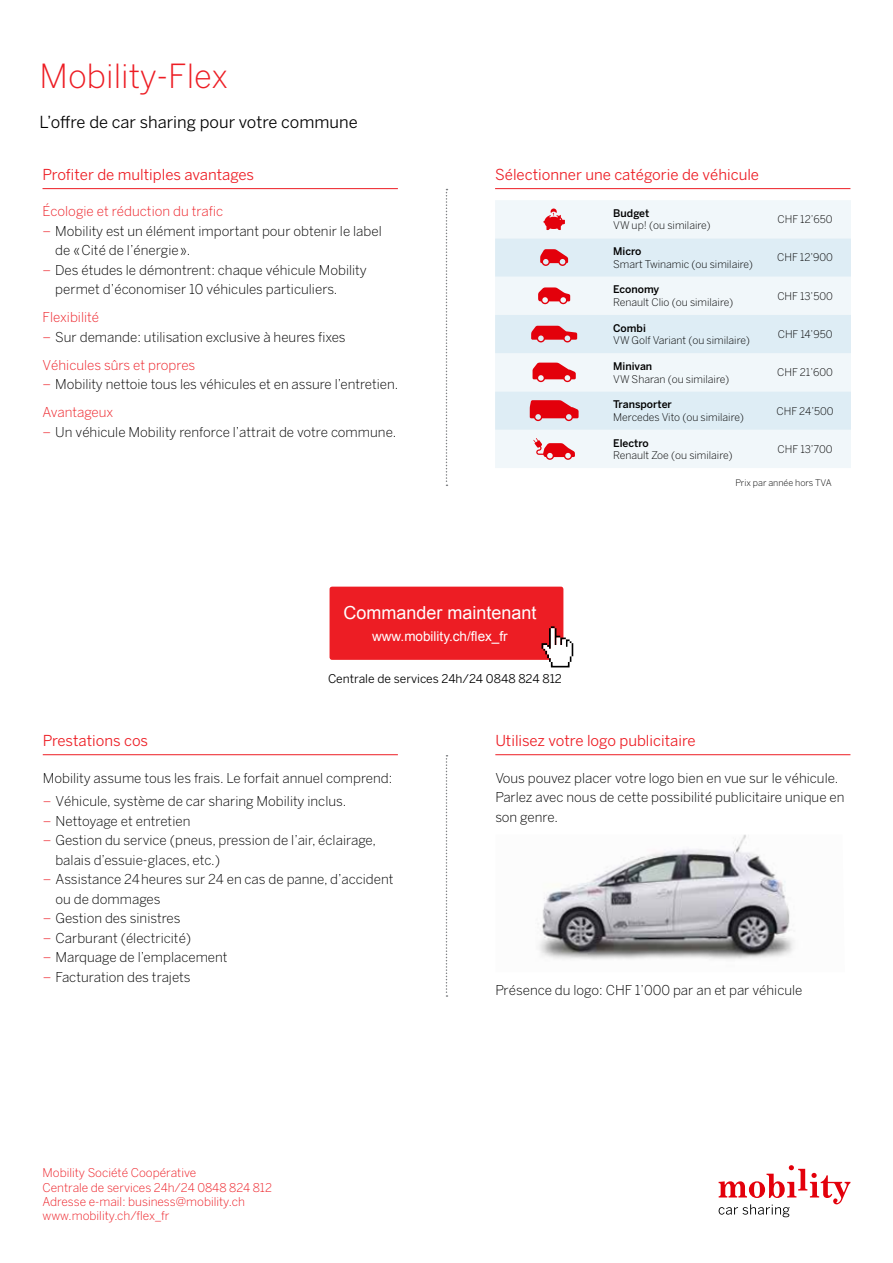
<style>
.page{position:relative;width:893px;height:1263px;background:#fff}
.page>*{position:absolute;margin:0;border:0;box-sizing:border-box;transform-origin:0 0}
.t1{font:300 33px "Benton Sans";color:#ed1d24}
.t2{font:18px "Arial";color:#fff}
.t3{font:16.5px "Benton Sans";color:#000}
.t4{font:15px "Benton Sans";color:#ed1d24}
.t5{font:300 13.5px/19.5px "Benton Sans";color:#000}
.t6{font:300 13.5px "Benton Sans";color:#ed1d24}
.t7{font:13.5px "Arial";color:#fff}
.t8{font:300 12px/14.4px "Benton Sans";color:#ed1d24}
.t9{font:12px "Benton Sans";color:#000}
.t10{font:300 10.5px "Benton Sans";color:#000}
.t11{font:500 10.5px "Benton Sans";color:#000}
.t12{font:300 9px "Benton Sans";color:#000}
.s1{color:#ed1d24}
</style>
<div class="page">
<svg style="left:719px;top:1165px;width:131px;height:52px"></svg>
<hr style="left:43px;top:188px;width:355px;height:1px;background:#ed1d24">
<hr style="left:495px;top:188px;width:355px;height:1px;background:#ed1d24">
<hr style="left:43px;top:754px;width:355px;height:1px;background:#ed1d24">
<hr style="left:495px;top:754px;width:355px;height:1px;background:#ed1d24">
<svg style="left:446px;top:189px;width:1px;height:297px"></svg>
<div style="left:330px;top:587px;width:233px;height:73px;background:#ed1d24;border-radius:3px"></div>
<svg style="left:541px;top:626px;width:32px;height:41px"></svg>
<img style="left:538px;top:834px;width:256px;height:126px">
<div style="left:495px;top:200px;width:356px;height:268px;background:#f1f7fa"></div>
<svg style="left:495px;top:238px;width:356px;height:192px;fill:#deedf5"></svg>
<svg style="left:543px;top:209px;width:22px;height:21px"></svg>
<svg style="left:540px;top:249px;width:28px;height:17px"></svg>
<svg style="left:538px;top:287px;width:32px;height:17px"></svg>
<svg style="left:531px;top:326px;width:46px;height:16px"></svg>
<svg style="left:533px;top:363px;width:43px;height:19px"></svg>
<svg style="left:530px;top:400px;width:49px;height:21px"></svg>
<svg style="left:533px;top:438px;width:42px;height:22px"></svg>
<svg style="left:446px;top:755px;width:1px;height:242px"></svg>
<h1 class="t1" style="left:40px;top:56px;width:190px">Mobility-Flex</h1>
<p class="t3" style="left:40px;top:112px;width:320px">L’offre de car sharing pour votre commune</p>
<p class="t4" style="left:43px;top:166px;width:213px">Profiter de multiples avantages</p>
<p class="t6" style="left:43px;top:204px;width:182px">Écologie et réduction du trafic</p>
<p class="t5" style="left:55px;top:221px;width:328px;text-indent:-13px"><span class="s1">–</span> Mobility est un élément important pour obtenir le label de « Cité de l’énergie ».</p>
<p class="t5" style="left:55px;top:260px;width:313px;text-indent:-13px"><span class="s1">–</span> Des études le démontrent: chaque véhicule Mobility permet d’économiser 10 véhicules particuliers.</p>
<p class="t6" style="left:43px;top:309px;width:58px">Flexibilité</p>
<p class="t5" style="left:43px;top:323px;width:305px;line-height:28px"><span class="s1">–</span> Sur demande: utilisation exclusive à heures fixes<br><span class="s1">Véhicules sûrs et propres</span></p>
<p class="t5" style="left:43px;top:370px;width:357px;line-height:28px"><span class="s1">–</span> Mobility nettoie tous les véhicules et en assure l’entretien.<br><span class="s1">Avantageux</span></p>
<p class="t5" style="left:43px;top:422px;width:355px"><span class="s1">–</span> Un véhicule Mobility renforce l’attrait de votre commune.</p>
<p class="t4" style="left:495px;top:166px;width:266px">Sélectionner une catégorie de véhicule</p>
<p class="t11" style="left:613px;top:207px;width:38px">Budget</p>
<p class="t10" style="left:613px;top:219px;width:99px">VW up! (ou similaire)</p>
<p class="t11" style="left:613px;top:245px;width:30px">Micro</p>
<p class="t10" style="left:613px;top:258px;width:141px">Smart Twinamic (ou similaire)</p>
<p class="t11" style="left:613px;top:283px;width:48px">Economy</p>
<p class="t10" style="left:613px;top:296px;width:122px">Renault Clio (ou similaire)</p>
<p class="t11" style="left:613px;top:322px;width:34px">Combi</p>
<p class="t10" style="left:613px;top:334px;width:138px">VW Golf Variant (ou similaire)</p>
<p class="t11" style="left:613px;top:360px;width:41px">Minivan</p>
<p class="t10" style="left:613px;top:373px;width:118px">VW Sharan (ou similaire)</p>
<p class="t11" style="left:613px;top:398px;width:60px">Transporter</p>
<p class="t10" style="left:613px;top:411px;width:132px">Mercedes Vito (ou similaire)</p>
<p class="t10" style="left:777px;top:213px;width:57px">CHF 12’650</p>
<p class="t10" style="left:777px;top:251px;width:57px">CHF 12’900</p>
<p class="t10" style="left:777px;top:290px;width:57px">CHF 13’500</p>
<p class="t10" style="left:778px;top:328px;width:56px">CHF 14’950</p>
<p class="t10" style="left:777px;top:366px;width:57px">CHF 21’600</p>
<p class="t10" style="left:776px;top:404px;width:59px">CHF 24’500</p>
<p class="t11" style="left:613px;top:436px;width:37px">Electro</p>
<p class="t10" style="left:613px;top:449px;width:121px">Renault Zoe (ou similaire)</p>
<p class="t10" style="left:778px;top:443px;width:56px">CHF 13’700</p>
<p class="t12" style="left:735px;top:477px;width:98px">Prix par année hors TVA</p>
<h2 class="t2" style="left:343px;top:601px;width:195px">Commander maintenant</h2>
<p class="t7" style="left:372px;top:628px;width:137px">www.mobility.ch/flex_fr</p>
<p class="t9" style="left:328px;top:671px;width:235px">Centrale de services 24h/24 0848 824 812</p>
<p class="t4" style="left:43px;top:732px;width:107px">Prestations cos</p>
<p class="t5" style="left:43px;top:768px;width:351px">Mobility assume tous les frais. Le forfait annuel comprend:</p>
<p class="t5" style="left:43px;top:791px;width:305px"><span class="s1">–</span> Véhicule, système de car sharing Mobility inclus.</p>
<p class="t5" style="left:43px;top:811px;width:149px"><span class="s1">–</span> Nettoyage et entretien</p>
<p class="t5" style="left:56px;top:830px;width:322px;text-indent:-13px"><span class="s1">–</span> Gestion du service (pneus, pression de l’air, éclairage, balais d’essuie-glaces, etc.)</p>
<p class="t5" style="left:56px;top:869px;width:340px;text-indent:-13px"><span class="s1">–</span> Assistance 24 heures sur 24 en cas de panne, d’accident ou de dommages</p>
<p class="t5" style="left:43px;top:908px;width:139px"><span class="s1">–</span> Gestion des sinistres</p>
<p class="t5" style="left:43px;top:928px;width:150px"><span class="s1">–</span> Carburant (électricité)</p>
<p class="t5" style="left:43px;top:947px;width:186px"><span class="s1">–</span> Marquage de l’emplacement</p>
<p class="t5" style="left:43px;top:967px;width:149px"><span class="s1">–</span> Facturation des trajets</p>
<p class="t8" style="left:43px;top:1165px;width:231px">Mobility Société Coopérative<br>Centrale de services 24h/24 0848 824 812<br>Adresse e-mail: business@mobility.ch www.mobility.ch/flex_fr</p>
<p class="t4" style="left:495px;top:732px;width:202px">Utilisez votre logo publicitaire</p>
<p class="t5" style="left:495px;top:768px;width:351px">Vous pouvez placer votre logo bien en vue sur le véhicule.<br>Parlez avec nous de cette possibilité publicitaire unique en son genre.</p>
<p class="t5" style="left:495px;top:980px;width:309px">Présence du logo: CHF 1’000 par an et par véhicule</p>
</div>
